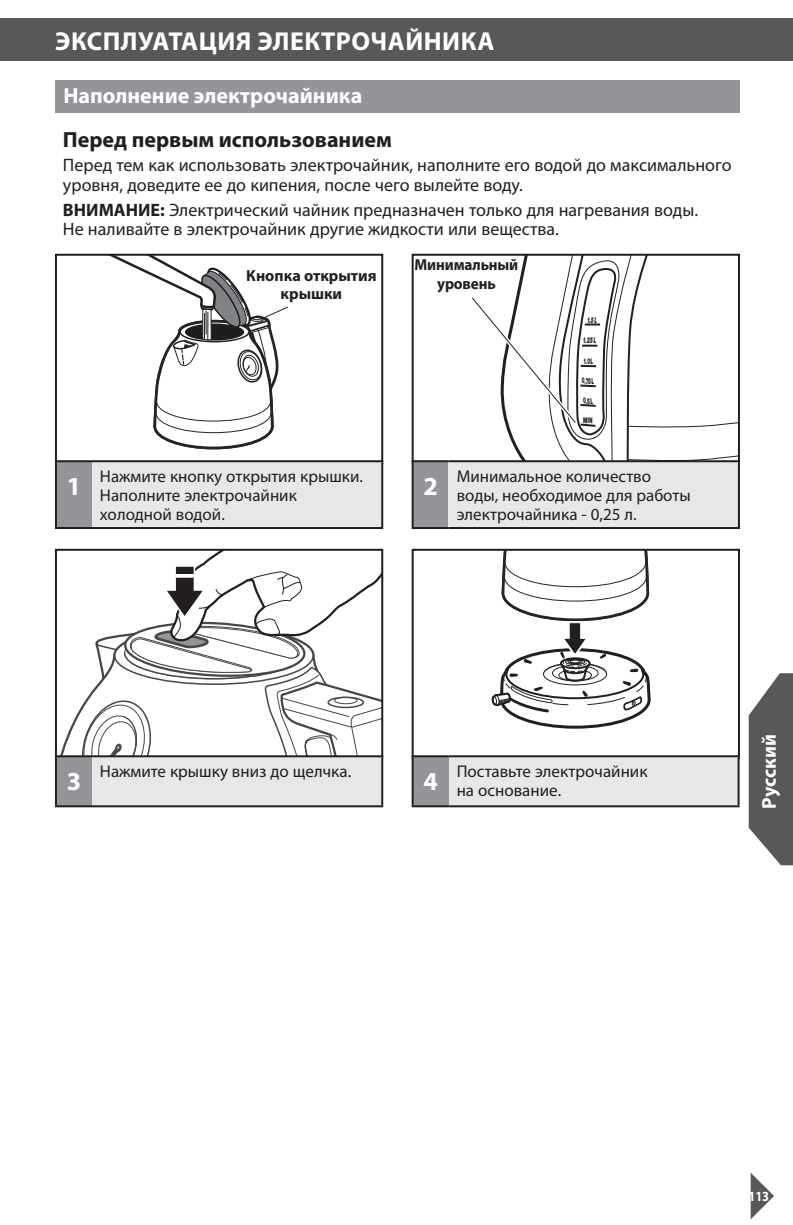
<style>
.page{position:relative;width:793px;height:1225px;background:#fff}
.page>*{position:absolute;margin:0;border:0;box-sizing:border-box;transform-origin:0 0}
.t1{font:700 26px "Myriad Pro";letter-spacing:.02em;color:#fff}
.t2{font:700 22px "Myriad Pro";color:#231f20}
.t3{font:700 22px "Myriad Pro";color:#fff}
.t4{font:700 20px "Myriad Pro";color:#fff}
.t5{font:18px/20px "Myriad Pro";color:#231f20}
.t6{font:17px/19px "Myriad Pro";color:#231f20}
.t7{font:700 16px/18px "Myriad Pro";letter-spacing:-.01em;color:#231f20;text-align:center}
.t8{font:700 16px/19px "Myriad Pro";letter-spacing:-.01em;color:#231f20;text-align:center;scale:.95 1}
.t9{font:700 14px "Myriad Pro";color:#fff;scale:.9 1}
.t10{font:900 8.2px "Helvetica Neue LT Std";color:#231f20;scale:.52 1}
.t11{font:italic 900 8.2px "Helvetica Neue LT Std";color:#231f20;scale:.5 1}
.t12{font:900 8px "Helvetica Neue LT Std";color:#231f20;scale:.54 1}
.s1{font-weight:700}
</style>
<div class="page">
<svg style="left:750px;top:1173px;width:23px;height:46px"></svg>
<svg style="left:748px;top:673px;width:44px;height:192px"></svg>
<div style="left:55px;top:254px;width:328px;height:210px;border:2px solid #231f20"></div>
<svg style="left:78px;top:552px;width:302px;height:203px"></svg>
<hr style="left:176px;top:574px;width:18px;height:3px;background:#fff">
<div style="left:55px;top:549px;width:328px;height:210px;border:2px solid #231f20"></div>
<div style="left:56px;top:461px;width:36px;height:67px;background:#939598"></div>
<div style="left:92px;top:461px;width:290px;height:67px;background:#e6e7e9"></div>
<hr style="left:55px;top:460px;width:37px;height:2px;background:#231f20">
<hr style="left:55px;top:462px;width:2px;height:65px;background:#231f20">
<hr style="left:92px;top:460px;width:291px;height:2px;background:#231f20">
<hr style="left:381px;top:462px;width:2px;height:65px;background:#231f20">
<hr style="left:55px;top:527px;width:37px;height:2px;background:#231f20">
<hr style="left:92px;top:527px;width:291px;height:2px;background:#231f20">
<div style="left:56px;top:756px;width:36px;height:50px;background:#939598"></div>
<div style="left:92px;top:756px;width:290px;height:50px;background:#e6e7e9"></div>
<hr style="left:55px;top:755px;width:37px;height:2px;background:#231f20">
<hr style="left:55px;top:757px;width:2px;height:48px;background:#231f20">
<hr style="left:92px;top:755px;width:291px;height:2px;background:#231f20">
<hr style="left:381px;top:757px;width:2px;height:48px;background:#231f20">
<hr style="left:55px;top:805px;width:37px;height:2px;background:#231f20">
<hr style="left:92px;top:805px;width:291px;height:2px;background:#231f20">
<div style="left:1px;top:19px;width:791px;height:42px;background:#57585a"></div>
<hr style="left:0;top:19px;width:1px;height:42px;background:#57585a">
<div style="left:55px;top:81px;width:684px;height:32px;background:#939598"></div>
<svg style="left:87px;top:255px;width:202px;height:208px"></svg>
<svg style="left:491px;top:552px;width:160px;height:177px"></svg>
<div style="left:411px;top:549px;width:328px;height:210px;border:2px solid #231f20"></div>
<div style="left:412px;top:461px;width:36px;height:67px;background:#939598"></div>
<div style="left:448px;top:461px;width:290px;height:67px;background:#e6e7e9"></div>
<hr style="left:411px;top:460px;width:37px;height:2px;background:#231f20">
<hr style="left:411px;top:462px;width:2px;height:65px;background:#231f20">
<hr style="left:411px;top:527px;width:37px;height:2px;background:#231f20">
<hr style="left:737px;top:462px;width:2px;height:65px;background:#231f20">
<hr style="left:448px;top:460px;width:291px;height:2px;background:#231f20">
<hr style="left:448px;top:527px;width:291px;height:2px;background:#231f20">
<div style="left:412px;top:756px;width:36px;height:50px;background:#939598"></div>
<div style="left:448px;top:756px;width:290px;height:50px;background:#e6e7e9"></div>
<hr style="left:411px;top:755px;width:37px;height:2px;background:#231f20">
<hr style="left:411px;top:757px;width:2px;height:48px;background:#231f20">
<hr style="left:411px;top:805px;width:37px;height:2px;background:#231f20">
<hr style="left:737px;top:757px;width:2px;height:48px;background:#231f20">
<hr style="left:448px;top:755px;width:291px;height:2px;background:#231f20">
<hr style="left:448px;top:805px;width:291px;height:2px;background:#231f20">
<svg style="left:469px;top:255px;width:269px;height:208px"></svg>
<p class="t1" style="left:55px;top:24px;width:440px">эксплуатация электрочайника</p>
<p class="t3" style="left:63px;top:81px;width:300px">Наполнение электрочайника</p>
<p class="t2" style="left:63px;top:125px;width:330px">Перед первым использованием</p>
<p class="t5" style="left:63px;top:154px;width:670px">Перед тем как использовать электрочайник, наполните его водой до максимального уровня, доведите ее до кипения, после чего вылейте воду.</p>
<p class="t5" style="left:63px;top:200px;width:636px;line-height:19px"><span class="s1">ВНИМАНИЕ:</span> Электрический чайник предназначен только для нагревания воды.<br>Не наливайте в электрочайник другие жидкости или вещества.</p>
<p class="t7" style="left:246px;top:266px;width:132px">Кнопка открытия крышки</p>
<p class="t1" style="left:67px;top:469px;width:16px">1</p>
<p class="t6" style="left:100px;top:466px;width:264px">Нажмите кнопку открытия крышки.<br>Наполните электрочайник холодной водой.</p>
<p class="t8" style="left:414px;top:254px;width:111px">Минимальный уровень</p>
<p class="t11" style="left:586px;top:315px;width:24px">1.5 L</p>
<p class="t10" style="left:582px;top:335px;width:28px">1.25 L</p>
<p class="t10" style="left:583px;top:356px;width:21px;rotate:2deg">1.0L</p>
<p class="t10" style="left:582px;top:375px;width:25px;rotate:2deg">0.75L</p>
<p class="t12" style="left:583px;top:396px;width:20px;rotate:4deg">0.5L</p>
<p class="t1" style="left:423px;top:469px;width:16px">2</p>
<p class="t6" style="left:456px;top:466px;width:235px">Минимальное количество воды, необходимое для работы электрочайника - 0,25 л.</p>
<p class="t1" style="left:67px;top:764px;width:16px">3</p>
<p class="t6" style="left:100px;top:761px;width:253px">Нажмите крышку вниз до щелчка.</p>
<p class="t1" style="left:423px;top:764px;width:16px">4</p>
<p class="t6" style="left:456px;top:761px;width:192px">Поставьте электрочайник на основание.</p>
<p class="t4" style="left:755px;top:808px;width:76px;rotate:-90deg">Pусский</p>
<p class="t9" style="left:748px;top:1187px;width:24px">113</p>
</div>
